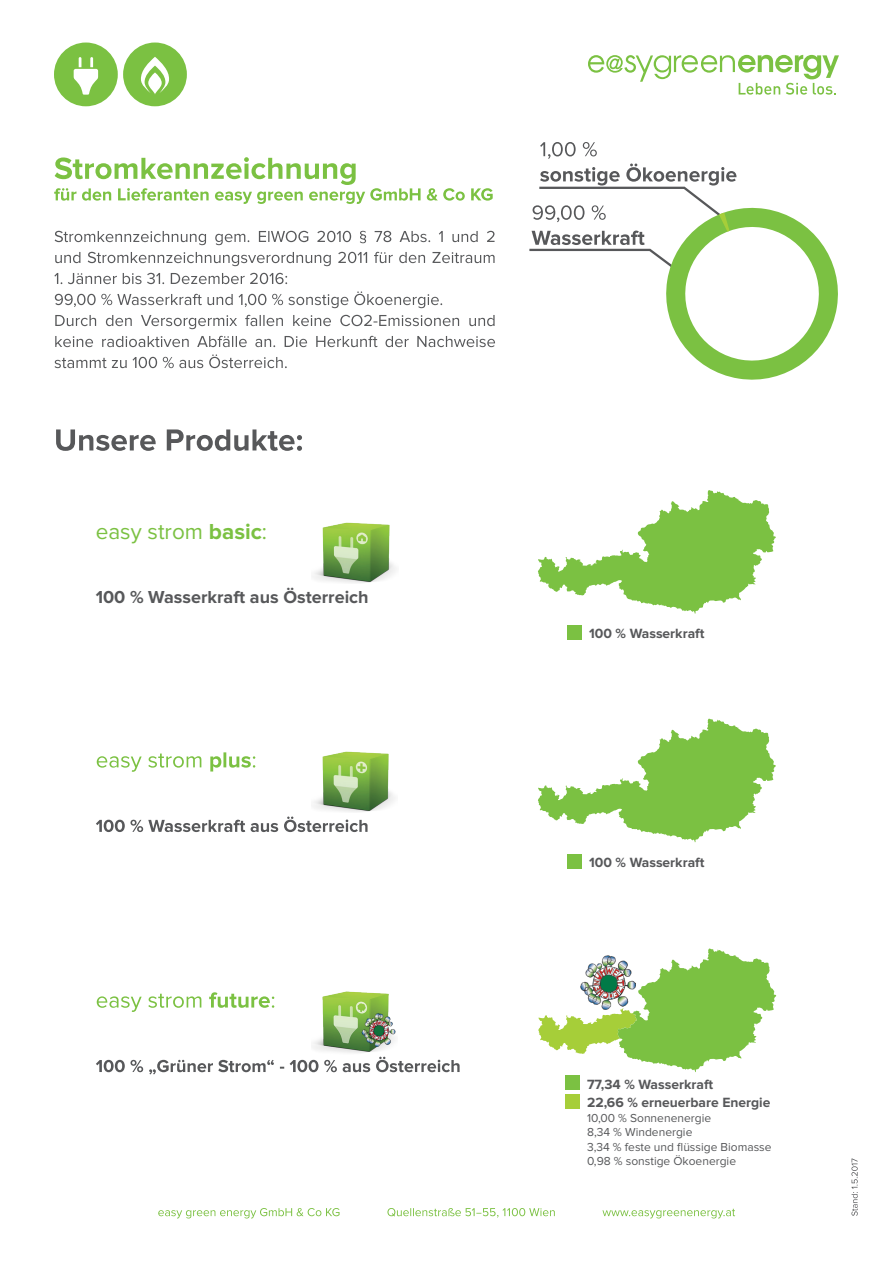
<style>
.page{position:relative;width:893px;height:1263px;background:#fff}
.page>*{position:absolute;margin:0;border:0;box-sizing:border-box;transform-origin:0 0}
.t1{font:22.5px "Proxima Nova";color:#7bc142}
.t2{font:700 18px "Proxima Nova";color:#57585a}
.t3{font:700 13.8px/18.9px "Proxima Nova";color:#57585a}
.t4{font:12px/14.4px "Proxima Nova";color:#57585a}
.s1{font-weight:700}
</style>
<div class="page">
<svg style="left:54px;top:157px;width:439px;height:47px"></svg>
<svg style="left:55px;top:354px;width:232px;height:14px"></svg>
<svg style="left:55px;top:336px;width:440px;height:11px"></svg>
<svg style="left:55px;top:315px;width:440px;height:14px"></svg>
<svg style="left:55px;top:291px;width:387px;height:17px"></svg>
<svg style="left:54px;top:273px;width:233px;height:11px"></svg>
<svg style="left:55px;top:252px;width:440px;height:14px"></svg>
<svg style="left:55px;top:231px;width:440px;height:14px"></svg>
<svg style="left:529px;top:142px;width:309px;height:238px"></svg>
<svg style="left:158px;top:1208px;width:577px;height:10px"></svg>
<svg style="left:588px;top:55px;width:251px;height:40px"></svg>
<svg style="left:54px;top:43px;width:133px;height:63px"></svg>
<svg style="left:56px;top:429px;width:246px;height:22px"></svg>
<svg style="left:538px;top:490px;width:238px;height:124px"></svg>
<div style="left:568px;top:625px;width:14px;height:15px;background:#7bc142"></div>
<img style="left:313px;top:522px;width:82px;height:61px">
<svg style="left:538px;top:718px;width:238px;height:124px"></svg>
<div style="left:568px;top:854px;width:14px;height:14px;background:#7bc142"></div>
<svg style="left:97px;top:752px;width:158px;height:20px"></svg>
<svg style="left:96px;top:816px;width:272px;height:16px"></svg>
<img style="left:314px;top:751px;width:81px;height:61px">
<div style="left:566px;top:1076px;width:14px;height:14px;background:#7bc142"></div>
<div style="left:566px;top:1094px;width:14px;height:15px;background:#a6ce39"></div>
<svg style="left:538px;top:948px;width:239px;height:124px"></svg>
<img style="left:313px;top:991px;width:83px;height:62px">
<svg style="left:96px;top:1057px;width:364px;height:17px"></svg>
<svg style="left:97px;top:992px;width:177px;height:20px"></svg>
<svg style="left:851px;top:1158px;width:7px;height:58px"></svg>
<h1 class="t1" style="left:96px;top:521px;width:173px">easy strom <span class="s1">basic</span>:</h1>
<h2 class="t2" style="left:96px;top:589px;width:274px">100 % Wasserkraft aus Österreich</h2>
<p class="t3" style="left:589px;top:625px;width:117px">100 % Wasserkraft</p>
<p class="t3" style="left:589px;top:853px;width:117px">100 % Wasserkraft</p>
<p class="t3" style="left:587px;top:1075px;width:185px">77,34 % Wasserkraft<br>22,66 % erneuerbare Energie</p>
<p class="t4" style="left:587px;top:1111px;width:186px">10,00 % Sonnenenergie<br>8,34 % Windenergie<br>3,34 % feste und flüssige Biomasse<br>0,98 % sonstige Ökoenergie</p>
</div>
